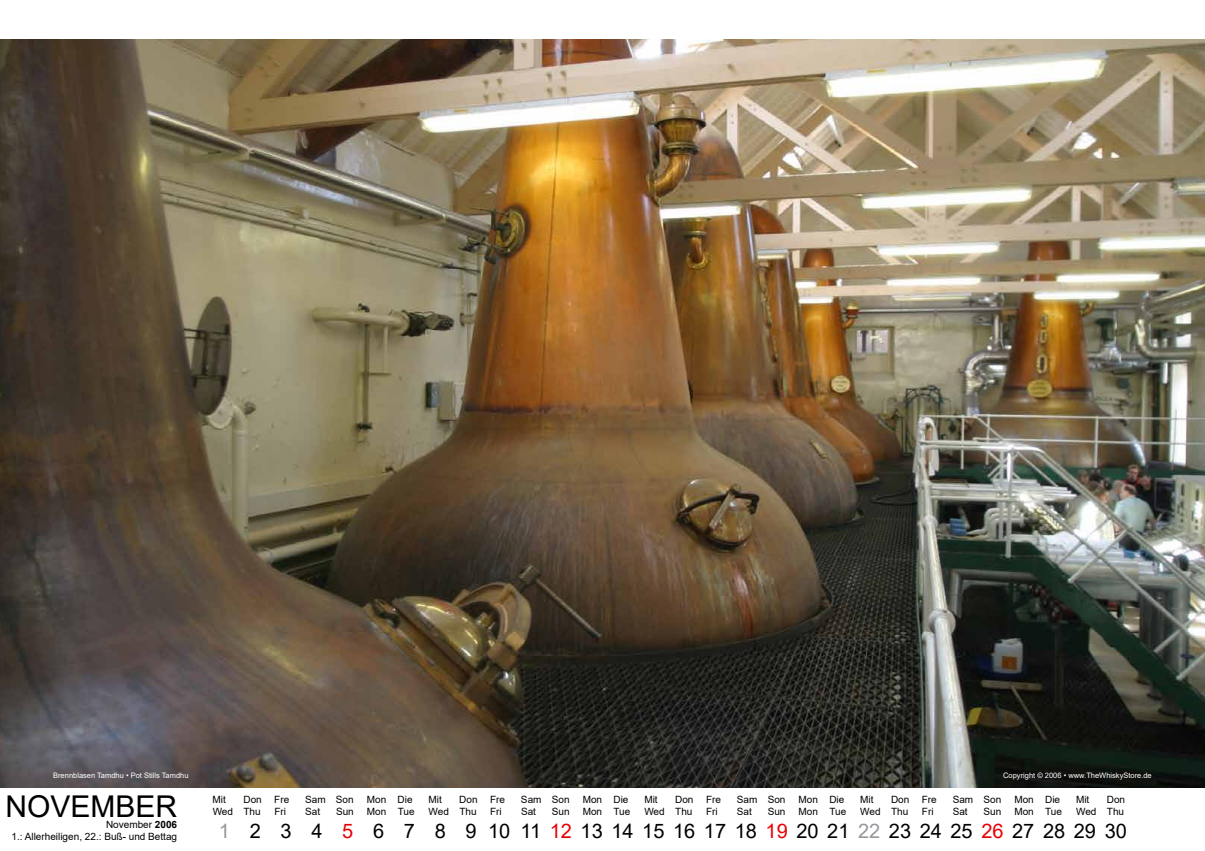
<style>
.page{position:relative;width:1205px;height:851px;background:#fff}
.page>*{position:absolute;margin:0;border:0;box-sizing:border-box;transform-origin:0 0}
.t1{font:30px "Arial";color:#000}
.t2{font:20px "Arial";color:#000}
.t3{font:10px/12px "Arial";color:#000;text-align:right}
.t4{font:7.5px "Arial";color:#fff}
.s1{color:#98989c}
.s2{color:#e60005}
.s3{font-weight:700}
</style>
<div class="page">
<img style="left:0;top:39px;width:1205px;height:748px">
<p class="t4" style="left:53px;top:770px;width:137px">Brennblasen Tamdhu • Pot Stills Tamdhu</p>
<p class="t4" style="left:1003px;top:770px;width:150px">Copyright © 2006 • www.TheWhiskyStore.de</p>
<h1 class="t1" style="left:5px;top:785px;width:173px">NOVEMBER</h1>
<p class="t3" style="left:213px;top:793px;width:15px">Mit</p>
<p class="t3" style="left:243px;top:793px;width:47px">Don Fre</p>
<p class="t3" style="left:305px;top:793px;width:50px">Sam Son</p>
<p class="t3" style="left:367px;top:793px;width:47px">Mon Die</p>
<p class="t3" style="left:428px;top:793px;width:15px">Mit</p>
<p class="t3" style="left:459px;top:793px;width:47px">Don Fre</p>
<p class="t3" style="left:521px;top:793px;width:50px">Sam Son</p>
<p class="t3" style="left:583px;top:793px;width:47px">Mon Die</p>
<p class="t3" style="left:644px;top:793px;width:15px">Mit</p>
<p class="t3" style="left:675px;top:793px;width:47px">Don Fre</p>
<p class="t3" style="left:737px;top:793px;width:50px">Sam Son</p>
<p class="t3" style="left:798px;top:793px;width:47px">Mon Die</p>
<p class="t3" style="left:860px;top:793px;width:15px">Mit</p>
<p class="t3" style="left:891px;top:793px;width:47px">Don Fre</p>
<p class="t3" style="left:952px;top:793px;width:50px">Sam Son</p>
<p class="t3" style="left:1014px;top:793px;width:47px">Mon Die</p>
<p class="t3" style="left:1076px;top:793px;width:15px">Mit</p>
<p class="t3" style="left:1107px;top:793px;width:20px">Don</p>
<p class="t3" style="left:213px;top:805px;width:50px">Wed Thu</p>
<p class="t3" style="left:274px;top:805px;width:13px">Fri</p>
<p class="t3" style="left:305px;top:805px;width:17px">Sat</p>
<p class="t3" style="left:336px;top:805px;width:19px">Sun</p>
<p class="t3" style="left:367px;top:805px;width:49px">Mon Tue</p>
<p class="t3" style="left:428px;top:805px;width:50px">Wed Thu</p>
<p class="t3" style="left:490px;top:805px;width:13px">Fri</p>
<p class="t3" style="left:521px;top:805px;width:17px">Sat</p>
<p class="t3" style="left:552px;top:805px;width:19px">Sun</p>
<p class="t3" style="left:583px;top:805px;width:49px">Mon Tue</p>
<p class="t3" style="left:644px;top:805px;width:50px">Wed Thu</p>
<p class="t3" style="left:706px;top:805px;width:13px">Fri</p>
<p class="t3" style="left:737px;top:805px;width:17px">Sat</p>
<p class="t3" style="left:768px;top:805px;width:19px">Sun</p>
<p class="t3" style="left:798px;top:805px;width:49px">Mon Tue</p>
<p class="t3" style="left:860px;top:805px;width:50px">Wed Thu</p>
<p class="t3" style="left:922px;top:805px;width:13px">Fri</p>
<p class="t3" style="left:953px;top:805px;width:17px">Sat</p>
<p class="t3" style="left:983px;top:805px;width:19px">Sun</p>
<p class="t3" style="left:1014px;top:805px;width:49px">Mon Tue</p>
<p class="t3" style="left:1076px;top:805px;width:50px">Wed Thu</p>
<h2 class="t2" style="left:219px;top:816px;width:909px"><span class="s1">1</span> 2 3 4 <span class="s2">5</span> 6 7 8 9 1011<span class="s2">12</span>131415161718<span class="s2">19</span>2021<span class="s1">22</span>232425<span class="s2">26</span>27282930</h2>
<p class="t3" style="left:12px;top:818px;width:167px">November <span class="s3">2006<br></span>1.: Allerheiligen, 22.: Buß- und Bettag</p>
</div>
